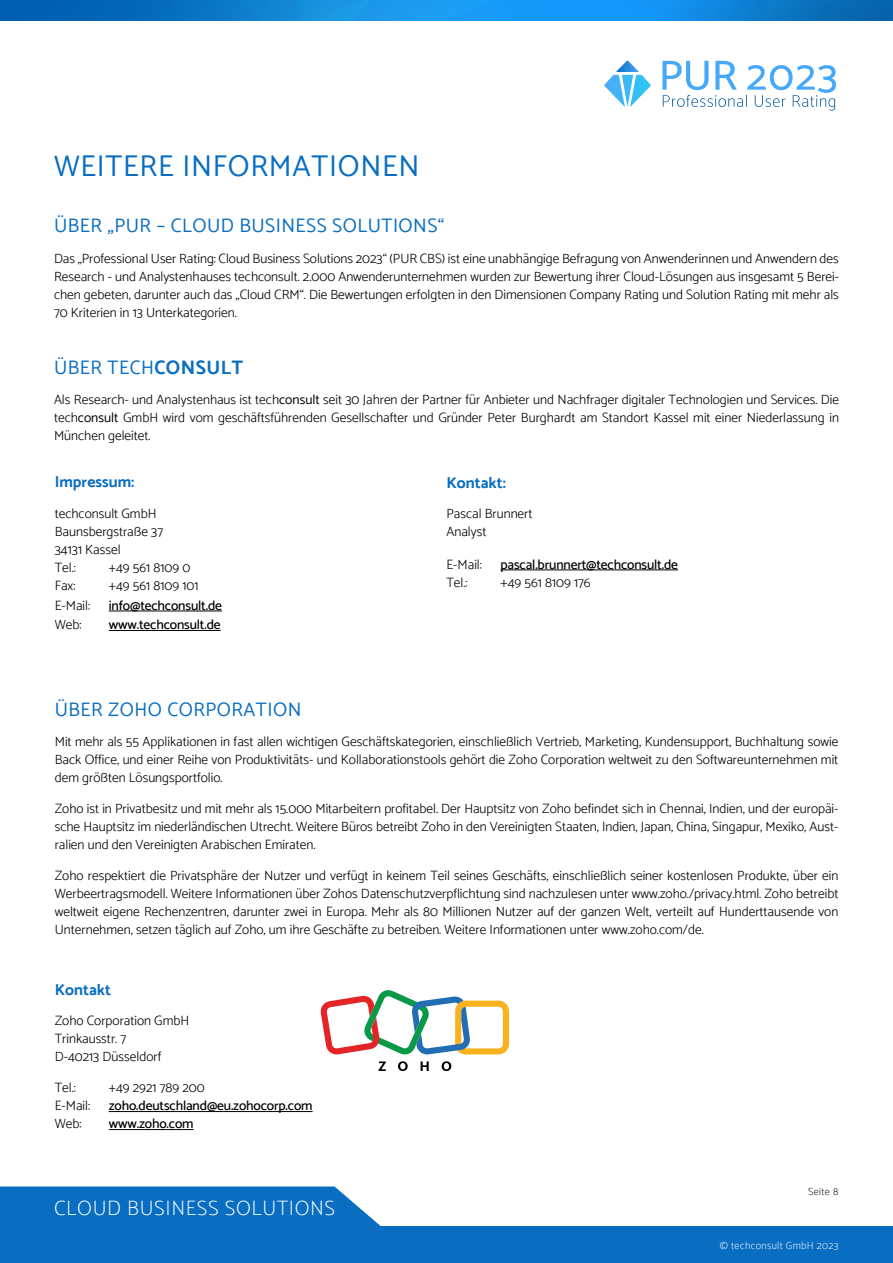
<style>
.page{position:relative;width:893px;height:1263px;background:#fff}
.page>*{position:absolute;margin:0;border:0;box-sizing:border-box;transform-origin:0 0}
.t1{font:30px "Catamaran";letter-spacing:.025em;color:#096ec1}
.t2{font:100 21px "Catamaran";letter-spacing:.03em;color:#fff}
.t3{font:19.5px "Catamaran";letter-spacing:.025em;color:#096ec1}
.t4{font:700 15.75px "Catamaran";color:#096ec1}
.t5{font:300 13.5px/18px "Catamaran";color:#000;text-align:justify}
.t6{font:500 13.5px "Catamaran";letter-spacing:-.01em;color:#000}
.t7{font:100 10.5px "Catamaran";letter-spacing:.03em;color:#fff}
.t8{font:100 10.5px "Catamaran";letter-spacing:.03em;color:#020203}
.s1{font-weight:700}
.s2{font-weight:400}
</style>
<div class="page">
<svg style="left:0;top:0;width:893px;height:20px;background:#0e82d6"></svg>
<div style="left:0;top:1226px;width:893px;height:37px;background:#096ec1"></div>
<svg style="left:0;top:1186px;width:381px;height:40px;background:#1a78c5"></svg>
<svg style="left:662px;top:61px;width:174px;height:50px"></svg>
<svg style="left:604px;top:61px;width:47px;height:46px"></svg>
<hr style="left:109px;top:1111px;width:204px;height:1px;background:#000">
<hr style="left:109px;top:1129px;width:85px;height:1px;background:#000">
<hr style="left:109px;top:611px;width:113px;height:1px;background:#000">
<hr style="left:109px;top:630px;width:112px;height:1px;background:#000">
<hr style="left:500px;top:569px;width:178px;height:1px;background:#000">
<svg style="left:320px;top:990px;width:189px;height:64px"></svg>
<svg style="left:378px;top:1061px;width:8px;height:10px"></svg>
<svg style="left:398px;top:1061px;width:10px;height:10px"></svg>
<svg style="left:421px;top:1061px;width:8px;height:10px"></svg>
<svg style="left:442px;top:1061px;width:9px;height:10px"></svg>
<h1 class="t1" style="left:54px;top:148px;width:367px">WEITERE INFORMATIONEN</h1>
<h3 class="t3" style="left:54px;top:214px;width:392px">ÜBER „PUR – CLOUD BUSINESS SOLUTIONS“</h3>
<p class="t5" style="left:54px;top:250px;width:786px">Das „Professional User Rating: Cloud Business Solutions 2023“ (PUR CBS) ist eine unabhängige Befragung von Anwenderinnen und Anwendern des Research - und Analystenhauses techconsult. 2.000 Anwenderunternehmen wurden zur Bewertung ihrer Cloud-Lösungen aus insgesamt 5 Berei&shy;chen gebeten, darunter auch das „Cloud CRM“. Die Bewertungen erfolgten in den Dimensionen Company Rating und Solution Rating mit mehr als 70 Kriterien in 13 Unterkategorien.</p>
<h3 class="t3" style="left:54px;top:355px;width:191px">ÜBER TECH<span class="s1">CONSULT</span></h3>
<p class="t5" style="left:54px;top:391px;width:786px">Als Research- und Analystenhaus ist tech<span class="s2">consult</span> seit 30 Jahren der Partner für Anbieter und Nachfrager digitaler Technologien und Services. Die tech<span class="s2">consult</span> GmbH wird vom geschäftsführenden Gesellschafter und Gründer Peter Burghardt am Standort Kassel mit einer Niederlassung in München geleitet.</p>
<p class="t4" style="left:55px;top:473px;width:81px">Impressum:</p>
<p class="t5" style="left:55px;top:504px;width:110px;text-align:left">techconsult GmbH<br>Baunsbergstraße 37<br>34131 Kassel<br>Tel.:</p>
<p class="t4" style="left:446px;top:473px;width:61px">Kontakt:</p>
<p class="t5" style="left:446px;top:505px;width:87px">Pascal Brunnert<br>Analyst</p>
<p class="t5" style="left:446px;top:555px;width:37px">E-Mail:</p>
<p class="t6" style="left:500px;top:556px;width:179px">pascal.brunnert@techconsult.de</p>
<p class="t5" style="left:446px;top:573px;width:23px">Tel.:</p>
<p class="t5" style="left:500px;top:573px;width:92px">+49 561 8109 176</p>
<p class="t5" style="left:109px;top:558px;width:83px">+49 561 8109 0</p>
<p class="t5" style="left:55px;top:576px;width:22px">Fax:</p>
<p class="t5" style="left:109px;top:576px;width:91px">+49 561 8109 101</p>
<p class="t5" style="left:55px;top:596px;width:37px">E-Mail:</p>
<p class="t6" style="left:109px;top:597px;width:115px">info@techconsult.de</p>
<p class="t5" style="left:55px;top:615px;width:28px">Web:</p>
<p class="t6" style="left:109px;top:616px;width:113px">www.techconsult.de</p>
<h3 class="t3" style="left:55px;top:697px;width:248px">ÜBER ZOHO CORPORATION</h3>
<p class="t5" style="left:55px;top:733px;width:785px">Mit mehr als 55 Applikationen in fast allen wichtigen Geschäftskategorien, einschließlich Vertrieb, Marketing, Kundensupport, Buchhaltung sowie Back Office, und einer Reihe von Produktivitäts- und Kollaborationstools gehört die Zoho Corporation weltweit zu den Softwareunternehmen mit dem größten Lösungsportfolio.</p>
<p class="t5" style="left:55px;top:799px;width:785px">Zoho ist in Privatbesitz und mit mehr als 15.000 Mitarbeitern profitabel. Der Hauptsitz von Zoho befindet sich in Chennai, Indien, und der europäi&shy;sche Hauptsitz im niederländischen Utrecht. Weitere Büros betreibt Zoho in den Vereinigten Staaten, Indien, Japan, China, Singapur, Mexiko, Aust&shy;ralien und den Vereinigten Arabischen Emiraten.</p>
<p class="t5" style="left:55px;top:866px;width:785px">Zoho respektiert die Privatsphäre der Nutzer und verfügt in keinem Teil seines Geschäfts, einschließlich seiner kostenlosen Produkte, über ein Werbeertragsmodell. Weitere Informationen über Zohos Datenschutzverpflichtung sind nachzulesen unter www.zoho./privacy.html. Zoho betreibt weltweit eigene Rechenzentren, darunter zwei in Europa. Mehr als 80 Millionen Nutzer auf der ganzen Welt, verteilt auf Hunderttausende von Unternehmen, setzen täglich auf Zoho, um ihre Geschäfte zu betreiben. Weitere Informationen unter www.zoho.com/de.</p>
<p class="t4" style="left:55px;top:980px;width:58px">Kontakt</p>
<p class="t5" style="left:55px;top:1012px;width:136px;text-align:left">Zoho Corporation GmbH<br>Trinkausstr. 7<br>D-40213 Düsseldorf</p>
<p class="t5" style="left:55px;top:1078px;width:23px">Tel.:</p>
<p class="t5" style="left:109px;top:1078px;width:97px">+49 2921 789 200</p>
<p class="t5" style="left:55px;top:1096px;width:37px">E-Mail:</p>
<p class="t6" style="left:109px;top:1097px;width:205px">zoho.deutschland@eu.zohocorp.com</p>
<p class="t5" style="left:55px;top:1114px;width:28px">Web:</p>
<p class="t6" style="left:109px;top:1115px;width:86px">www.zoho.com</p>
<h2 class="t2" style="left:54px;top:1196px;width:283px">CLOUD BUSINESS SOLUTIONS</h2>
<h2 class="t2" style="left:89px;top:1206px;width:193px">DIGITAL SOLUTIONS</h2>
<p class="t8" style="left:808px;top:1185px;width:32px">Seite 8</p>
<p class="t7" style="left:720px;top:1239px;width:120px">© techconsult GmbH 2023</p>
</div>
